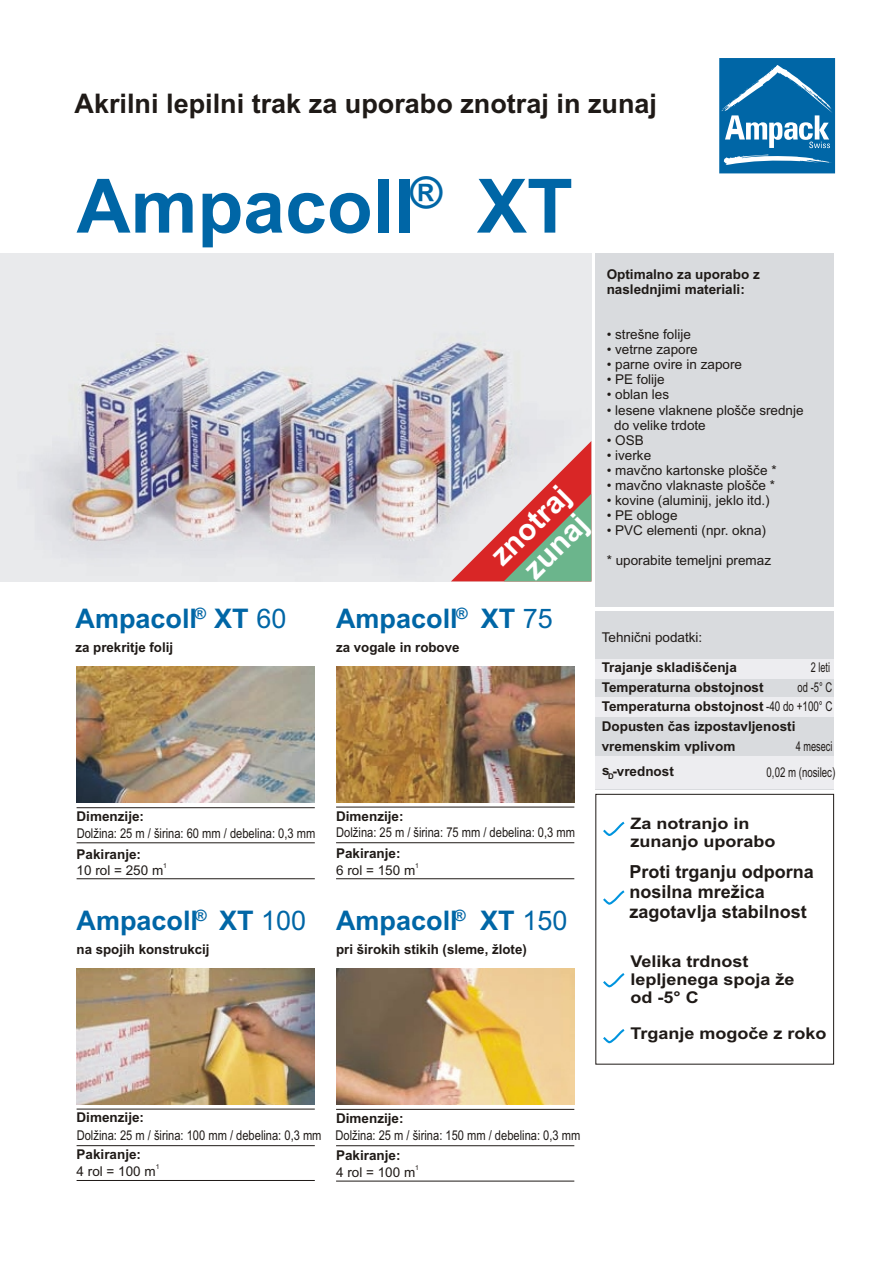
<style>
.page{position:relative;width:893px;height:1262px;background:#fff}
.page>*{position:absolute;margin:0;border:0;box-sizing:border-box;transform-origin:0 0}
.t1{font:700 75px "Arial";color:#0066a6}
.t2{font:700 43.65px "Arial";color:#0066a6}
.t3{font:700 30px "Arial";color:#fff}
.t4{font:700 27px "Arial";color:#0066a6}
.t5{font:700 27px "Arial";color:#1f1a17}
.t6{font:700 18px/20.1px "Arial";color:#1f1a17}
.t7{font:700 16.2px/18.1px "Arial";color:#1f1a17;scale:1.11 1}
.t8{font:700 15.75px "Arial";color:#1f1a17;scale:1.14 1}
.t9{font:700 13.5px/19.5px "Arial";color:#1f1a17;text-align:justify}
.t10{font:13.5px/15.1px "Arial";color:#1f1a17}
.t11{font:13.5px "Arial";color:#1f1a17;scale:.82 1}
.t12{font:13.5px "Arial";color:#1f1a17;scale:.72 1}
.t13{font:13.5px "Arial";color:#1f1a17;scale:.68 1}
.t14{font:6.75px "Arial";color:#1f1a17}
.s1{font-weight:400}
</style>
<div class="page">
<div style="left:595px;top:254px;width:238px;height:353px;background:#d9dbde"></div>
<div style="left:595px;top:611px;width:238px;height:179px;background:#d9dbde"></div>
<div style="left:595px;top:659px;width:238px;height:19px;background:#ededf0"></div>
<div style="left:595px;top:697px;width:238px;height:19px;background:#ededf0"></div>
<div style="left:595px;top:756px;width:238px;height:33px;background:#ededf0"></div>
<img style="left:0;top:254px;width:591px;height:327px">
<div style="left:719px;top:58px;width:116px;height:115px;background:#0066a6"></div>
<svg style="left:723px;top:154px;width:109px;height:11px"></svg>
<svg style="left:721px;top:65px;width:111px;height:83px"></svg>
<img style="left:76px;top:666px;width:239px;height:136px">
<img style="left:336px;top:666px;width:238px;height:136px">
<img style="left:77px;top:968px;width:238px;height:136px">
<hr style="left:77px;top:842px;width:238px;height:1px;background:#1f1a17">
<hr style="left:77px;top:807px;width:238px;height:1px;background:#1f1a17">
<hr style="left:77px;top:878px;width:238px;height:1px;background:#1f1a17">
<hr style="left:336px;top:807px;width:238px;height:1px;background:#1f1a17">
<hr style="left:336px;top:842px;width:238px;height:1px;background:#1f1a17">
<hr style="left:336px;top:878px;width:238px;height:1px;background:#1f1a17">
<hr style="left:77px;top:1145px;width:238px;height:1px;background:#1f1a17">
<hr style="left:77px;top:1108px;width:238px;height:1px;background:#1f1a17">
<hr style="left:77px;top:1180px;width:238px;height:1px;background:#1f1a17">
<hr style="left:336px;top:1109px;width:238px;height:1px;background:#1f1a17">
<hr style="left:336px;top:1145px;width:238px;height:1px;background:#1f1a17">
<hr style="left:336px;top:1180px;width:238px;height:1px;background:#1f1a17">
<svg style="left:451px;top:441px;width:140px;height:140px;background:#c29b96"></svg>
<img style="left:336px;top:968px;width:238px;height:136px">
<svg style="left:603px;top:821px;width:22px;height:15px"></svg>
<svg style="left:603px;top:890px;width:22px;height:15px"></svg>
<svg style="left:603px;top:973px;width:22px;height:14px"></svg>
<svg style="left:603px;top:1029px;width:22px;height:14px"></svg>
<h3 class="t5" style="left:75px;top:94px;width:584px">Akrilni lepilni trak za uporabo znotraj in zunaj</h3>
<h2 class="t2" style="left:410px;top:176px;width:34px">®</h2>
<h1 class="t1" style="left:77px;top:178px;width:497px">Ampacoll XT</h1>
<h3 class="t3" style="left:487px;top:552px;width:100px;rotate:-45deg">znotraj</h3>
<h3 class="t3" style="left:520px;top:565px;width:78px;rotate:-45deg">zunaj</h3>
<p class="t9" style="left:606px;top:268px;width:155px;line-height:15.1px">Optimalno za uporabo z naslednjimi materiali:</p>
<p class="t10" style="left:606px;top:328px;width:86px">• strešne folije</p>
<p class="t10" style="left:606px;top:343px;width:93px">• vetrne zapore</p>
<p class="t10" style="left:606px;top:358px;width:137px">• parne ovire in zapore</p>
<p class="t10" style="left:606px;top:373px;width:59px">• PE folije</p>
<p class="t10" style="left:606px;top:388px;width:64px">• oblan les</p>
<p class="t10" style="left:614px;top:403px;width:191px;text-indent:-8px">• lesene vlaknene plošèe srednje do velike trdote</p>
<p class="t10" style="left:606px;top:434px;width:38px">• OSB</p>
<p class="t10" style="left:606px;top:449px;width:46px">• iverke</p>
<p class="t10" style="left:606px;top:464px;width:171px">• mavèno kartonske plošèe *</p>
<p class="t10" style="left:606px;top:479px;width:170px">• mavèno vlaknaste plošèe *</p>
<p class="t10" style="left:606px;top:494px;width:165px">• kovine (aluminij, jeklo itd.)</p>
<p class="t10" style="left:606px;top:509px;width:72px">• PE obloge</p>
<p class="t10" style="left:606px;top:524px;width:161px">• PVC elementi (npr. okna)</p>
<p class="t10" style="left:606px;top:554px;width:166px">* uporabite temeljni premaz</p>
<h3 class="t4" style="left:75px;top:609px;width:212px">Ampacoll<sup>®</sup> XT <span class="s1">60</span></h3>
<p class="t9" style="left:75px;top:639px;width:99px">za prekritje folij</p>
<h3 class="t4" style="left:336px;top:609px;width:218px">Ampacoll<sup>®</sup> XT <span class="s1">75</span></h3>
<p class="t9" style="left:336px;top:639px;width:125px">za vogale in robove</p>
<p class="t10" style="left:601px;top:631px;width:102px">Tehnièni podatki:</p>
<p class="t9" style="left:601px;top:659px;width:137px">Trajanje skladišèenja</p>
<p class="t13" style="left:810px;top:662px;width:30px">2 leti</p>
<p class="t9" style="left:601px;top:678px;width:163px">Temperaturna obstojnost</p>
<p class="t9" style="left:601px;top:678px;width:232px;text-indent:196px"><span class="s1">od -5° C </span>Temperaturna obstojnost <span class="s1">-40 do +100° C </span>Dopusten èas izpostavljenosti</p>
<p class="t13" style="left:795px;top:741px;width:55px">4 meseci</p>
<p class="t9" style="left:602px;top:763px;width:73px">s<sub>D</sub>-vrednost</p>
<p class="t12" style="left:766px;top:767px;width:97px">0,02 m (nosilec)</p>
<p class="t9" style="left:601px;top:737px;width:135px">vremenskim vplivom</p>
<p class="t9" style="left:77px;top:807px;width:69px">Dimenzije:</p>
<p class="t11" style="left:77px;top:827px;width:292px">Dolžina: 25 m / širina: 60 mm / debelina: 0,3 mm</p>
<p class="t9" style="left:77px;top:845px;width:66px">Pakiranje:</p>
<p class="t14" style="left:163px;top:863px;width:5px">1</p>
<p class="t10" style="left:77px;top:864px;width:88px">10 rol = 250 m</p>
<h3 class="t4" style="left:77px;top:910px;width:231px">Ampacoll<sup>®</sup> XT <span class="s1">100</span></h3>
<p class="t9" style="left:77px;top:941px;width:135px">na spojih konstrukcij</p>
<p class="t9" style="left:336px;top:807px;width:69px">Dimenzije:</p>
<p class="t11" style="left:336px;top:827px;width:292px">Dolžina: 25 m / širina: 75 mm / debelina: 0,3 mm</p>
<p class="t9" style="left:336px;top:845px;width:66px">Pakiranje:</p>
<p class="t14" style="left:415px;top:863px;width:5px">1</p>
<p class="t10" style="left:336px;top:863px;width:81px">6 rol = 150 m</p>
<h3 class="t4" style="left:336px;top:910px;width:233px">Ampacoll<sup>®</sup> XT <span class="s1">150</span></h3>
<p class="t9" style="left:336px;top:941px;width:192px">pri širokih stikih (sleme, žlote)</p>
<p class="t8" style="left:630px;top:817px;width:106px">Za notranjo in</p>
<p class="t7" style="left:630px;top:834px;width:132px">zunanjo uporabo</p>
<h3 class="t6" style="left:629px;top:863px;width:186px">Proti trganju odporna nosilna mrežica zagotavlja stabilnost</h3>
<p class="t7" style="left:630px;top:953px;width:149px">Velika trdnost lepljenega spoja že od -5° C</p>
<p class="t7" style="left:630px;top:1026px;width:178px">Trganje mogoèe z roko</p>
<p class="t9" style="left:77px;top:1108px;width:69px">Dimenzije:</p>
<p class="t9" style="left:77px;top:1146px;width:66px">Pakiranje:</p>
<p class="t9" style="left:336px;top:1109px;width:69px">Dimenzije:</p>
<p class="t9" style="left:336px;top:1146px;width:66px">Pakiranje:</p>
<p class="t11" style="left:77px;top:1130px;width:615px">Dolžina: 25 m / širina: 100 mm / debelina: 0,3 mm Dolžina: 25 m / širina: 150 mm / debelina: 0,3 mm</p>
<p class="t14" style="left:156px;top:1164px;width:5px">1</p>
<p class="t14" style="left:415px;top:1164px;width:5px">1</p>
<p class="t10" style="left:77px;top:1164px;width:81px">4 rol = 100 m</p>
<p class="t10" style="left:336px;top:1165px;width:81px">4 rol = 100 m</p>
</div>
